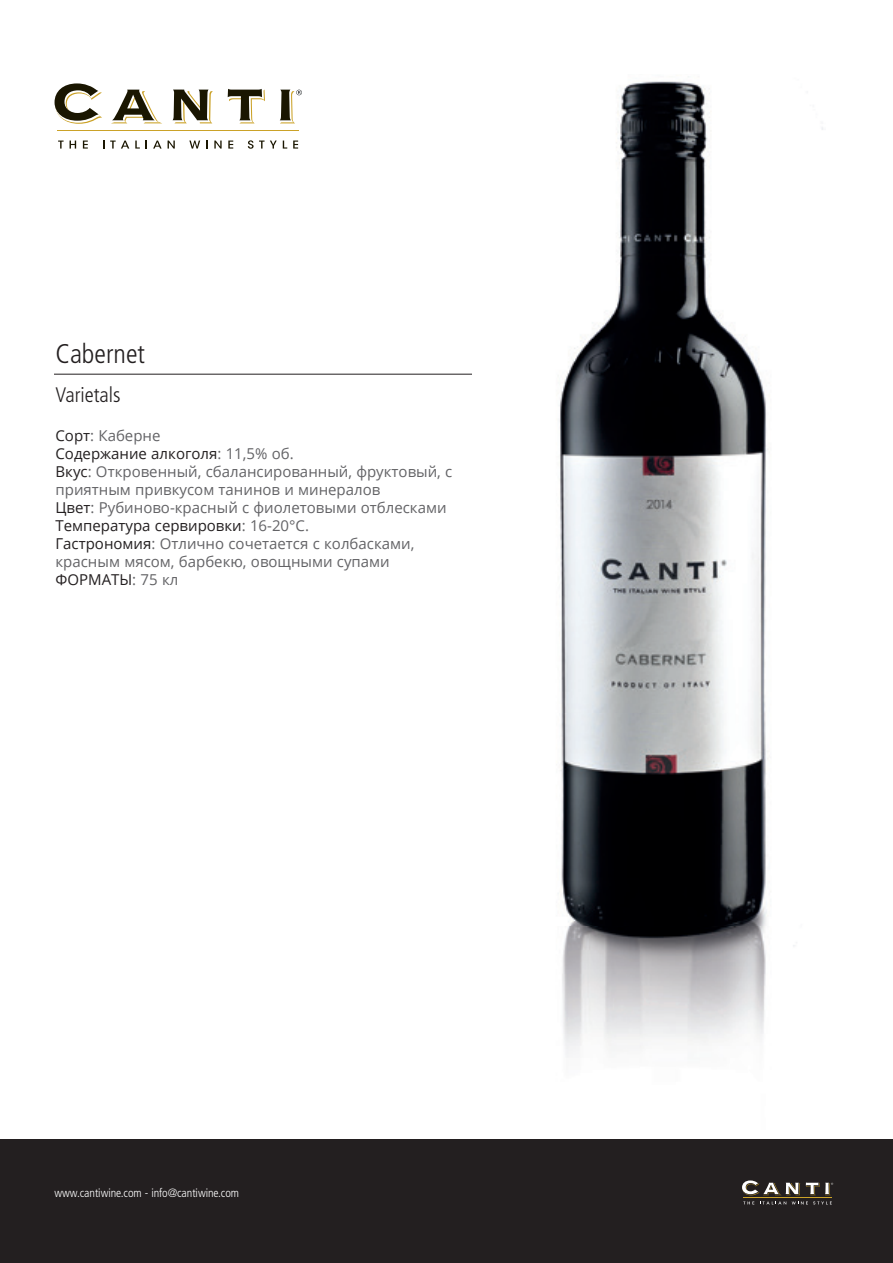
<style>
.page{position:relative;width:893px;height:1263px;background:#fff}
.page>*{position:absolute;margin:0;border:0;box-sizing:border-box;transform-origin:0 0}
.t1{font:300 condensed 27px "Frutiger LT Std";color:#231f20}
.t2{font:300 condensed 21px "Frutiger LT Std";color:#231f20}
.t3{font:15px/18px "Open Sans";color:#636366}
.t4{font:300 condensed 12px "Frutiger LT Std";letter-spacing:-.005em;color:#fff}
.s1{color:#231f20}
</style>
<div class="page">
<div style="left:0;top:1139px;width:893px;height:123px;background:#231f20"></div>
<hr style="left:58px;top:130px;width:241px;height:1px;background:#cba228">
<svg style="left:58px;top:141px;width:6px;height:8px"></svg>
<svg style="left:70px;top:141px;width:6px;height:8px"></svg>
<svg style="left:83px;top:141px;width:5px;height:8px"></svg>
<svg style="left:110px;top:141px;width:19px;height:8px"></svg>
<svg style="left:135px;top:141px;width:5px;height:8px"></svg>
<svg style="left:153px;top:141px;width:9px;height:8px"></svg>
<svg style="left:168px;top:141px;width:7px;height:8px"></svg>
<svg style="left:189px;top:141px;width:11px;height:8px"></svg>
<svg style="left:206px;top:141px;width:2px;height:8px"></svg>
<svg style="left:214px;top:141px;width:8px;height:8px"></svg>
<svg style="left:228px;top:141px;width:5px;height:8px"></svg>
<svg style="left:248px;top:140px;width:29px;height:9px"></svg>
<svg style="left:283px;top:141px;width:4px;height:8px"></svg>
<svg style="left:293px;top:141px;width:5px;height:8px"></svg>
<svg style="left:112px;top:90px;width:49px;height:33px"></svg>
<svg style="left:55px;top:83px;width:47px;height:41px"></svg>
<svg style="left:228px;top:89px;width:37px;height:34px"></svg>
<svg style="left:173px;top:90px;width:40px;height:33px"></svg>
<svg style="left:280px;top:90px;width:22px;height:33px"></svg>
<hr style="left:743px;top:1197px;width:89px;height:1px;background:#cba228">
<svg style="left:743px;top:1201px;width:11px;height:3px"></svg>
<svg style="left:760px;top:1201px;width:26px;height:3px"></svg>
<svg style="left:792px;top:1201px;width:40px;height:3px"></svg>
<svg style="left:806px;top:1182px;width:13px;height:13px"></svg>
<svg style="left:742px;top:1180px;width:58px;height:15px"></svg>
<svg style="left:825px;top:1183px;width:8px;height:12px"></svg>
<img style="left:558px;top:76px;width:265px;height:982px">
<hr style="left:54px;top:374px;width:418px;height:1px;background:#231f20">
<h1 class="t1" style="left:56px;top:338px;width:91px">Cabernet</h1>
<h2 class="t2" style="left:56px;top:383px;width:67px">Varietals</h2>
<p class="t3" style="left:56px;top:427px;width:398px"><span class="s1">Сорт</span>: Каберне<br><span class="s1">Содержание алкоголя</span>: 11,5% об.<br><span class="s1">Вкус</span>: Откровенный, сбалансированный, фруктовый, с приятным привкусом танинов и минералов<br><span class="s1">Цвет</span>: Рубиново-красный с фиолетовыми отблесками <span class="s1">Температура сервировки</span>: 16-20°C.<br><span class="s1">Гастрономия</span>: Отлично сочетается с колбасками, красным мясом, барбекю, овощными супами <span class="s1">ФОРМАТЫ</span>: 75 кл</p>
<p class="t4" style="left:55px;top:1186px;width:186px">www.cantiwine.com - info@cantiwine.com</p>
</div>
